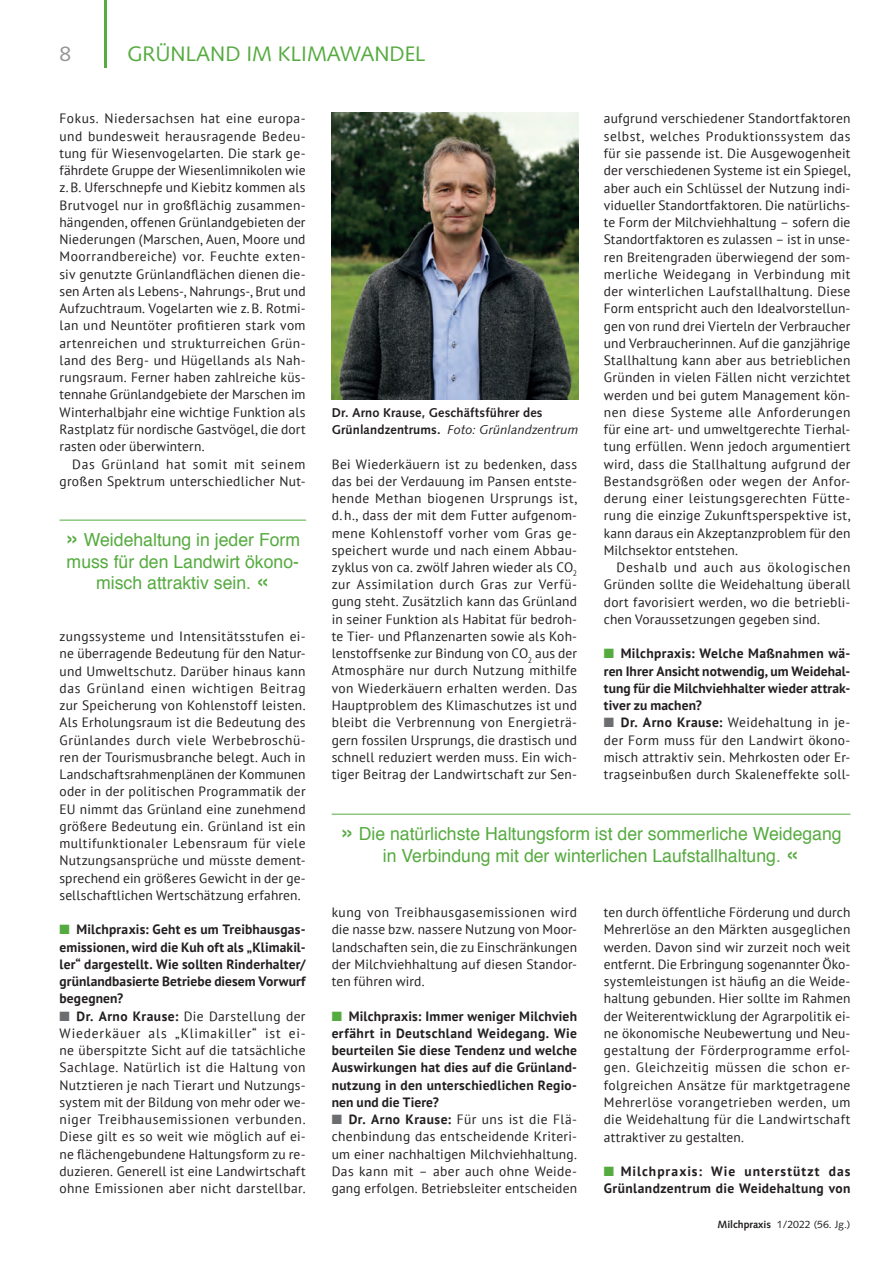
<style>
.page{position:relative;width:893px;height:1263px;background:#fff}
.page>*{position:absolute;margin:0;border:0;box-sizing:border-box;transform-origin:0 0}
.t1{font:21px "Syntax LT Std";color:#56ab40}
.t2{font:21px "Syntax LT Std";color:#939598}
.t3{font:18px/21.6px "Helvetica";color:#56ab40;text-align:center}
.t4{font:13.5px/17.2px "PT Sans";letter-spacing:.015em;color:#231f20;text-align:justify}
.t5{font:700 13.5px/17.2px "PT Sans";letter-spacing:.015em;color:#231f20;text-align:justify}
.t6{font:700 13.5px/17.2px "PT Sans";letter-spacing:.04em;color:#231f20}
.t7{font:700 12.75px/17.2px "Syntax LT Std";letter-spacing:.015em;color:#231f20}
.t8{font:10.5px "Syntax LT Std";color:#231f20}
.s1{font-size:24px}
.s2{color:#56ab40}
.s3{color:#6c6d70}
.s4{font-weight:700}
.s5{font-weight:400;font-style:italic}
</style>
<div class="page">
<hr style="left:104px;top:0;width:2px;height:68px;background:#56ab40">
<hr style="left:60px;top:520px;width:246px;height:1px;background:#56ab40">
<hr style="left:332px;top:814px;width:518px;height:1px;background:#56ab40">
<img style="left:332px;top:112px;width:246px;height:287px">
<h1 class="t2" style="left:60px;top:41px;width:13px">8</h1>
<h1 class="t1" style="left:127px;top:41px;width:30px">GRÜNLAND</h1>
<h1 class="t1" style="left:246px;top:41px;width:59px">IM KLIMAWANDEL</h1>
<p class="t4" style="left:60px;top:110px;width:248px">Fokus. Niedersachsen hat eine europa&shy;und bundesweit herausragende Bedeu&shy;tung für Wiesenvogelarten. Die stark ge&shy;fährdete Gruppe der Wiesenlimnikolen wie z.B. Uferschnepfe und Kiebitz kommen als Brutvogel nur in großflächig zusammen&shy;hängenden, offenen Grünlandgebieten der Niederungen (Marschen, Auen, Moore und Moorrandbereiche) vor. Feuchte exten&shy;siv genutzte Grünlandflächen dienen die&shy;sen Arten als Lebens-, Nahrungs-, Brut und Aufzuchtraum. Vogelarten wie z.B. Rotmi&shy;lan und Neuntöter profitieren stark vom artenreichen und strukturreichen Grün&shy;land des Berg- und Hügellands als Nah&shy;rungsraum. Ferner haben zahlreiche küs&shy;tennahe Grünlandgebiete der Marschen im Winterhalbjahr eine wichtige Funktion als Rastplatz für nordische Gastvögel, die dort rasten oder überwintern.</p>
<p class="t4" style="left:60px;top:455px;width:248px;text-align:right">Das Grünland hat somit mit seinem großen Spektrum unterschiedlicher Nut-</p>
<h2 class="t3" style="left:65px;top:529px;width:236px"><span class="s1">»</span> Weidehaltung in jeder Form muss für den Landwirt ökono&shy;misch attraktiv sein. <span class="s1">«</span></h2>
<p class="t4" style="left:60px;top:627px;width:248px">zungssysteme und Intensitätsstufen ei&shy;ne überragende Bedeutung für den Natur&shy;und Umweltschutz. Darüber hinaus kann das Grünland einen wichtigen Beitrag zur Speicherung von Kohlenstoff leisten.<br>Als Erholungsraum ist die Bedeutung des Grünlandes durch viele Werbebroschü&shy;ren der Tourismusbranche belegt. Auch in Landschaftsrahmenplänen der Kommunen oder in der politischen Programmatik der EU nimmt das Grünland eine zunehmend größere Bedeutung ein. Grünland ist ein multifunktionaler Lebensraum für viele Nutzungsansprüche und müsste dement&shy;sprechend ein größeres Gewicht in der ge&shy;sellschaftlichen Wertschätzung erfahren.</p>
<p class="t5" style="left:60px;top:921px;width:248px"><span class="s2">■</span> Milchpraxis: Geht es um Treibhausgas&shy;emissionen, wird die Kuh oft als „Klimakil&shy;ler“ dargestellt. Wie sollten Rinderhalter/ grünlandbasierte Betriebe diesem Vorwurf begegnen?</p>
<p class="t4" style="left:60px;top:1007px;width:248px"><span class="s3">■</span> <span class="s4">Dr. Arno Krause:</span> Die Darstellung der Wiederkäuer als „Klimakiller“ ist ei&shy;ne überspitzte Sicht auf die tatsächliche Sachlage. Natürlich ist die Haltung von Nutztieren je nach Tierart und Nutzungs&shy;system mit der Bildung von mehr oder we&shy;niger Treibhausemissionen verbunden.<br>Diese gilt es so weit wie möglich auf ei&shy;ne flächengebundene Haltungsform zu re&shy;duzieren. Generell ist eine Landwirtschaft ohne Emissionen aber nicht darstellbar.</p>
<p class="t7" style="left:332px;top:404px;width:248px">Dr. Arno Krause, Geschäftsführer des<br>Grünlandzentrums. <span class="s5">Foto: Grünlandzentrum</span></p>
<p class="t4" style="left:332px;top:455px;width:247px">Bei Wiederkäuern ist zu bedenken, dass das bei der Verdauung im Pansen entste&shy;hende Methan biogenen Ursprungs ist, d. h., dass der mit dem Futter aufgenom&shy;mene Kohlenstoff vorher vom Gras ge&shy;speichert wurde und nach einem Abbau&shy;zyklus von ca. zwölf Jahren wieder als CO<sub>2 </sub>zur Assimilation durch Gras zur Verfü&shy;gung steht. Zusätzlich kann das Grünland in seiner Funktion als Habitat für bedroh&shy;te Tier- und Pflanzenarten sowie als Koh&shy;lenstoffsenke zur Bindung von CO<sub>2</sub> aus der Atmosphäre nur durch Nutzung mithilfe von Wiederkäuern erhalten werden. Das Hauptproblem des Klimaschutzes ist und bleibt die Verbrennung von Energieträ&shy;gern fossilen Ursprungs, die drastisch und schnell reduziert werden muss. Ein wich&shy;tiger Beitrag der Landwirtschaft zur Sen-</p>
<p class="t4" style="left:604px;top:110px;width:248px">aufgrund verschiedener Standortfaktoren selbst, welches Produktionssystem das für sie passende ist. Die Ausgewogenheit der verschiedenen Systeme ist ein Spiegel, aber auch ein Schlüssel der Nutzung indi&shy;vidueller Standortfaktoren. Die natürlichs&shy;te Form der Milchviehhaltung – sofern die Standortfaktoren es zulassen – ist in unse&shy;ren Breitengraden überwiegend der som&shy;merliche Weidegang in Verbindung mit der winterlichen Laufstallhaltung. Diese Form entspricht auch den Idealvorstellun&shy;gen von rund drei Vierteln der Verbraucher und Verbraucherinnen. Auf die ganzjährige Stallhaltung kann aber aus betrieblichen Gründen in vielen Fällen nicht verzichtet werden und bei gutem Management kön&shy;nen diese Systeme alle Anforderungen für eine art- und umweltgerechte Tierhal&shy;tung erfüllen. Wenn jedoch argumentiert wird, dass die Stallhaltung aufgrund der Bestandsgrößen oder wegen der Anfor&shy;derung einer leistungsgerechten Fütte&shy;rung die einzige Zukunftsperspektive ist, kann daraus ein Akzeptanzproblem für den Milchsektor entstehen.</p>
<p class="t4" style="left:604px;top:558px;width:248px;text-indent:13px">Deshalb und auch aus ökologischen Gründen sollte die Weidehaltung überall dort favorisiert werden, wo die betriebli&shy;chen Voraussetzungen gegeben sind.</p>
<p class="t5" style="left:604px;top:645px;width:248px"><span class="s2">■</span> Milchpraxis: Welche Maßnahmen wä&shy;ren Ihrer Ansicht notwendig, um Weidehal&shy;tung für die Milchviehhalter wieder attrak&shy;tiver zu machen?</p>
<p class="t4" style="left:604px;top:714px;width:248px"><span class="s3">■</span> <span class="s4">Dr. Arno Krause:</span> Weidehaltung in je&shy;der Form muss für den Landwirt ökono&shy;misch attraktiv sein. Mehrkosten oder Er&shy;tragseinbußen durch Skaleneffekte soll-</p>
<h2 class="t3" style="left:340px;top:823px;width:503px"><span class="s1">»</span> Die natürlichste Haltungsform ist der sommerliche Weidegang in Verbindung mit der winterlichen Laufstallhaltung. <span class="s1">«</span></h2>
<p class="t4" style="left:332px;top:903px;width:247px">kung von Treibhausgasemissionen wird die nasse bzw. nassere Nutzung von Moor&shy;landschaften sein, die zu Einschränkungen der Milchviehhaltung auf diesen Standor&shy;ten führen wird.</p>
<p class="t5" style="left:332px;top:1007px;width:247px"><span class="s2">■</span> Milchpraxis: Immer weniger Milchvieh erfährt in Deutschland Weidegang. Wie beurteilen Sie diese Tendenz und welche Auswirkungen hat dies auf die Grünland&shy;nutzung in den unterschiedlichen Regio&shy;nen und die Tiere?</p>
<p class="t4" style="left:332px;top:1110px;width:247px"><span class="s3">■</span> <span class="s4">Dr. Arno Krause:</span> Für uns ist die Flä&shy;chenbindung das entscheidende Kriteri&shy;um einer nachhaltigen Milchviehhaltung.<br>Das kann mit – aber auch ohne Weide&shy;gang erfolgen. Betriebsleiter entscheiden</p>
<p class="t4" style="left:604px;top:903px;width:248px">ten durch öffentliche Förderung und durch Mehrerlöse an den Märkten ausgeglichen werden. Davon sind wir zurzeit noch weit entfernt. Die Erbringung sogenannter Öko&shy;systemleistungen ist häufig an die Weide&shy;haltung gebunden. Hier sollte im Rahmen der Weiterentwicklung der Agrarpolitik ei&shy;ne ökonomische Neubewertung und Neu&shy;gestaltung der Förderprogramme erfol&shy;gen. Gleichzeitig müssen die schon er&shy;folgreichen Ansätze für marktgetragene Mehrerlöse vorangetrieben werden, um die Weidehaltung für die Landwirtschaft attraktiver zu gestalten.</p>
<p class="t6" style="left:604px;top:1162px;width:248px"><span class="s2">■</span> Milchpraxis: Wie unterstützt das<br>Grünlandzentrum die Weidehaltung von</p>
<p class="t8" style="left:717px;top:1218px;width:135px"><span class="s4">Milchpraxis</span> 1/2022 (56. JG.)</p>
</div>
